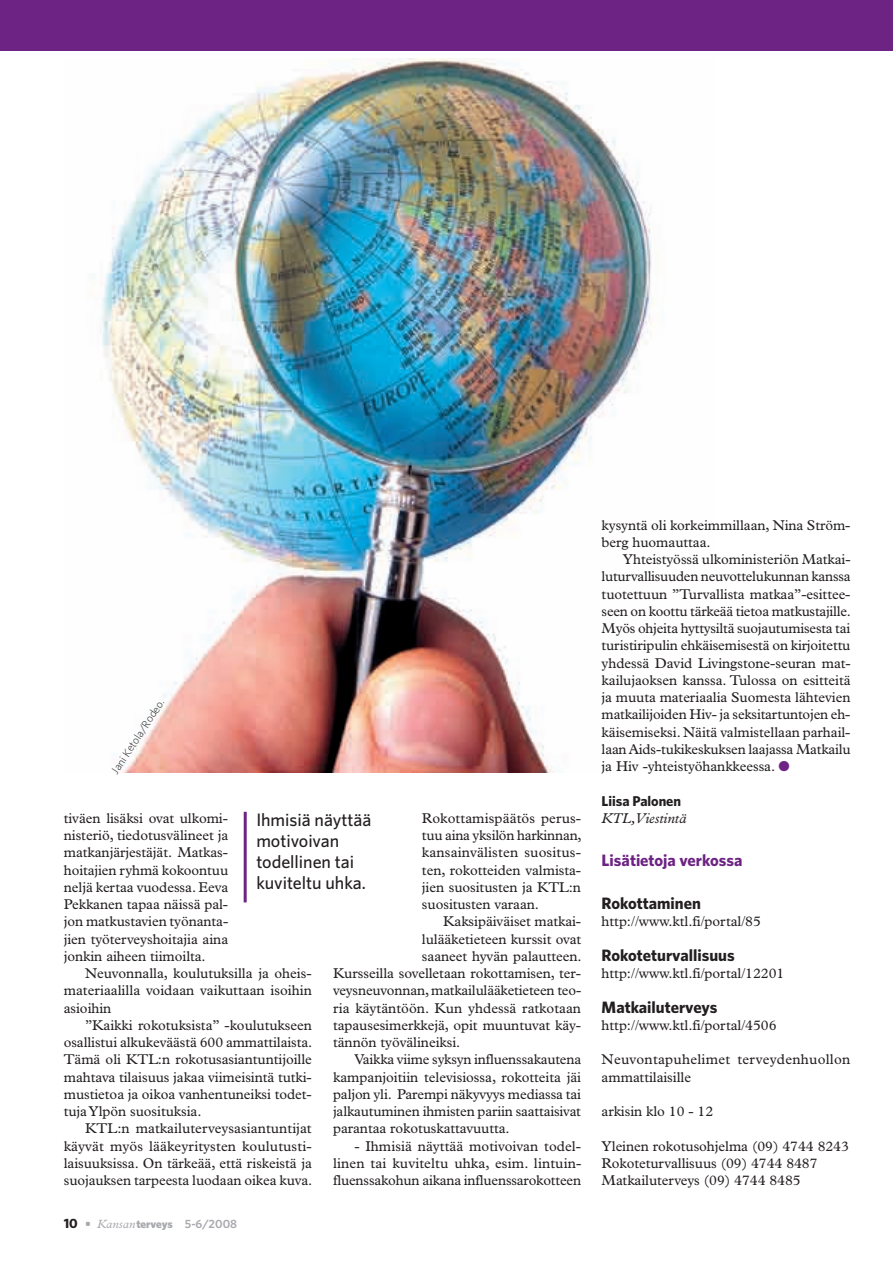
<style>
.page{position:relative;width:893px;height:1263px;background:#fff}
.page>*{position:absolute;margin:0;border:0;box-sizing:border-box;transform-origin:0 0}
.t1{font:500 18px/21px "Whitney";letter-spacing:-.005em;color:#231f20}
.t2{font:700 16.5px "Whitney";color:#231f20}
.t3{font:700 16.5px "Whitney";color:#6d2383}
.t4{font:14.25px/17.2px "Plantin";letter-spacing:-.005em;color:#231f20;text-align:justify}
.t5{font:14.25px/17.2px "Plantin";letter-spacing:.02em;color:#231f20}
.t6{font:italic 14.25px "Plantin";letter-spacing:-.005em;color:#231f20}
.t7{font:700 14.25px "Whitney";letter-spacing:-.005em;color:#231f20}
.t8{font:600 12px "Whitney";color:#a8a9ad}
.t9{font:300 11.25px "Whitney";color:#231f20}
.s1{font-weight:700;font-size:13.5px;color:#231f20}
.s2{font-weight:700}
.s3{font-family:"Plantin";font-weight:400;font-style:italic}
.s4{font-weight:900;font-size:11.25px}
.s5{color:#6d2383}
</style>
<div class="page">
<div style="left:0;top:0;width:891px;height:50px;background:#6d2383"></div>
<hr style="left:244px;top:812px;width:3px;height:90px;background:#6d2383">
<img style="left:101px;top:59px;width:556px;height:714px">
<div style="left:874px;top:0;width:19px;height:51px;background:#6d2383"></div>
<p class="t9" style="left:109px;top:769px;width:88px;rotate:-57deg">Jani Ketola/Rodeo.</p>
<p class="t1" style="left:256px;top:808px;width:117px">Ihmisiä näyttää motivoivan todellinen tai kuviteltu uhka.</p>
<p class="t4" style="left:64px;top:809px;width:166px">tiväen lisäksi ovat ulkomi&shy;nisteriö, tiedotusvälineet ja matkanjärjestäjät. Matkas&shy;hoitajien ryhmä kokoontuu neljä kertaa vuodessa. Eeva Pekkanen tapaa näissä pal&shy;jon matkustavien työnanta&shy;jien työterveyshoitajia aina jonkin aiheen tiimoilta.</p>
<p class="t4" style="left:64px;top:965px;width:250px;text-indent:21px">Neuvonnalla, koulutuksilla ja oheis&shy;materiaalilla voidaan vaikuttaan isoihin asioihin</p>
<p class="t4" style="left:64px;top:1016px;width:250px;text-indent:21px">”Kaikki rokotuksista” -koulutukseen osallistui alkukeväästä 600 ammattilaista.<br>Tämä oli KTL:n rokotusasiantuntijoille mahtava tilaisuus jakaa viimeisintä tutki&shy;mustietoa ja oikoa vanhentuneiksi todet&shy;tuja Ylpön suosituksia.</p>
<p class="t4" style="left:64px;top:1120px;width:250px;text-indent:21px">KTL:n matkailuterveysasiantuntijat käyvät myös lääkeyritysten koulutusti&shy;laisuuksissa. On tärkeää, että riskeistä ja suojauksen tarpeesta luodaan oikea kuva.</p>
<p class="t4" style="left:422px;top:809px;width:161px">Rokottamispäätös perus&shy;tuu aina yksilön harkinnan, kansainvälisten suositus&shy;ten, rokotteiden valmista&shy;jien suositusten ja KTL:n suositusten varaan.</p>
<p class="t4" style="left:443px;top:913px;width:139px">Kaksipäiväiset matkai-</p>
<p class="t4" style="left:422px;top:930px;width:161px">lulääketieteen kurssit ovat</p>
<p class="t4" style="left:422px;top:948px;width:161px">saaneet hyvän palautteen.</p>
<p class="t4" style="left:333px;top:965px;width:250px">Kursseilla sovelletaan rokottamisen, ter-</p>
<p class="t4" style="left:333px;top:982px;width:250px">veysneuvonnan, matkailulääketieteen teo-</p>
<p class="t4" style="left:333px;top:999px;width:250px">ria käytäntöön. Kun yhdessä ratkotaan</p>
<p class="t4" style="left:333px;top:1016px;width:250px">tapausesimerkkejä, opit muuntuvat käy-</p>
<p class="t4" style="left:333px;top:1034px;width:129px">tännön työvälineiksi.</p>
<p class="t4" style="left:354px;top:1051px;width:228px">Vaikka viime syksyn influenssakautena</p>
<p class="t4" style="left:333px;top:1068px;width:249px">kampanjoitiin televisiossa, rokotteita jäi</p>
<p class="t4" style="left:333px;top:1085px;width:249px">paljon yli. Parempi näkyvyys mediassa tai</p>
<p class="t4" style="left:333px;top:1103px;width:249px">jalkautuminen ihmisten pariin saattaisivat</p>
<p class="t4" style="left:333px;top:1120px;width:178px">parantaa rokotuskattavuutta.</p>
<p class="t4" style="left:333px;top:1137px;width:250px;text-indent:21px">- Ihmisiä näyttää motivoivan todel&shy;linen tai kuviteltu uhka, esim. lintuin&shy;fluenssakohun aikana influenssarokotteen</p>
<p class="t8" style="left:64px;top:1216px;width:175px"><span class="s1">10</span> <span class="s2">•</span> <span class="s3">Kansan</span><span class="s4">terveys</span> 5-6/2008</p>
<p class="t4" style="left:602px;top:516px;width:250px">kysyntä oli korkeimmillaan, Nina Ström&shy;berg huomauttaa.</p>
<p class="t4" style="left:602px;top:551px;width:251px;text-indent:21px">Yhteistyössä ulkoministeriön Matkai&shy;luturvallisuuden neuvottelukunnan kanssa tuotettuun ”Turvallista matkaa”-esittee&shy;seen on koottu tärkeää tietoa matkustajille.<br>Myös ohjeita hyttysiltä suojautumisesta tai turistiripulin ehkäisemisestä on kirjoitettu yhdessä David Livingstone-seuran mat&shy;kailujaoksen kanssa. Tulossa on esitteitä ja muuta materiaalia Suomesta lähtevien matkailijoiden Hiv- ja seksitartuntojen eh&shy;käisemiseksi. Näitä valmistellaan parhail&shy;laan Aids-tukikeskuksen laajassa Matkailu ja Hiv -yhteistyöhankkeessa. <span class="s5">●</span></p>
<p class="t7" style="left:602px;top:792px;width:81px">Liisa Palonen</p>
<p class="t6" style="left:602px;top:810px;width:86px">KTL, Viestintä</p>
<p class="t3" style="left:602px;top:850px;width:142px">Lisätietoja verkossa</p>
<p class="t2" style="left:602px;top:893px;width:101px">Rokottaminen</p>
<p class="t4" style="left:602px;top:913px;width:161px">http://www.ktl.fi/portal/85</p>
<p class="t2" style="left:602px;top:945px;width:135px">Rokoteturvallisuus</p>
<p class="t4" style="left:602px;top:965px;width:184px">http://www.ktl.fi/portal/12201</p>
<p class="t2" style="left:602px;top:997px;width:117px">Matkailuterveys</p>
<p class="t4" style="left:602px;top:1016px;width:176px">http://www.ktl.fi/portal/4506</p>
<p class="t5" style="left:602px;top:1051px;width:250px">Neuvontapuhelimet terveydenhuollon ammattilaisille</p>
<p class="t4" style="left:602px;top:1103px;width:113px">arkisin klo 10 - 12</p>
<p class="t4" style="left:602px;top:1137px;width:249px;text-align:left">Yleinen rokotusohjelma (09) 4744 8243<br>Rokoteturvallisuus (09) 4744 8487<br>Matkailuterveys (09) 4744 8485</p>
</div>
